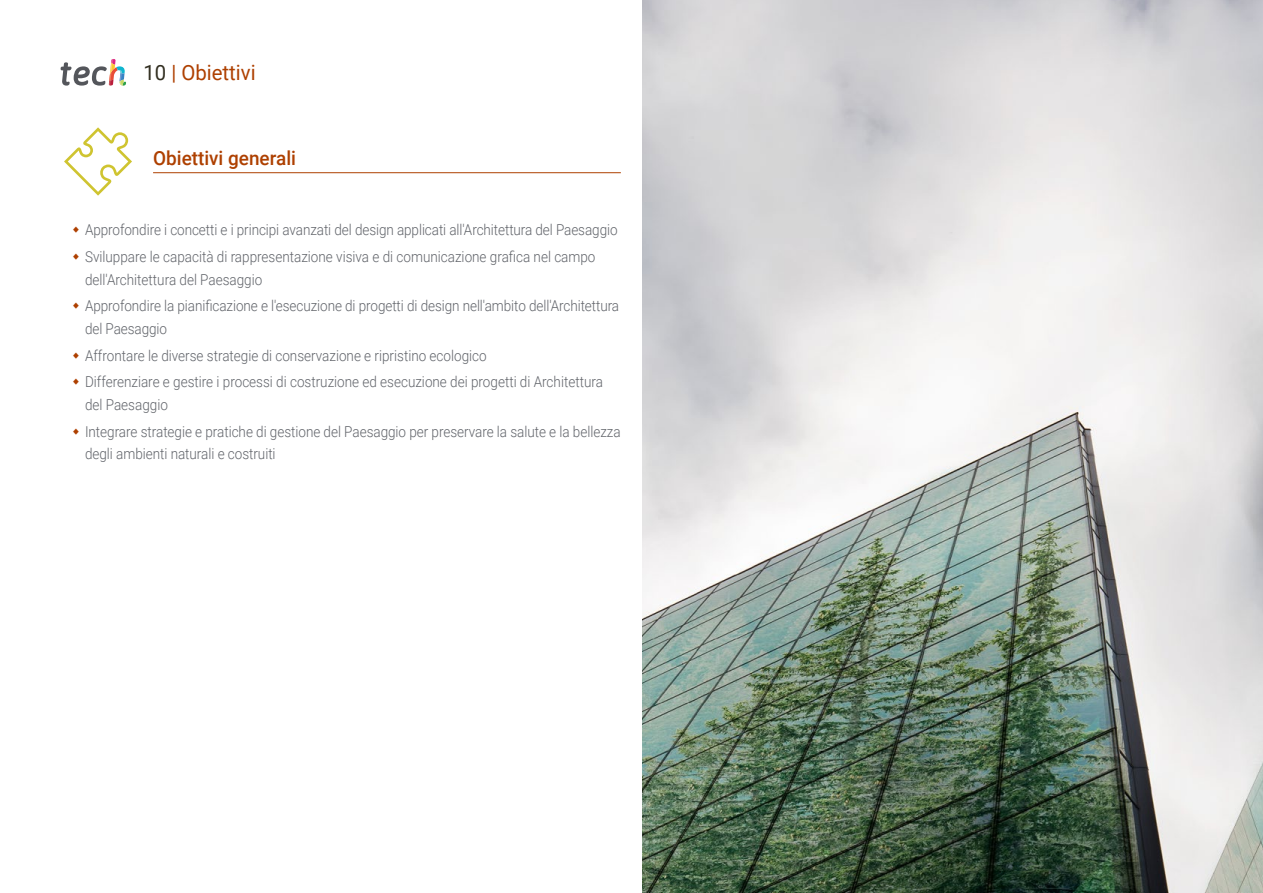
<style>
.page{position:relative;width:1263px;height:893px;background:#fff}
.page>*{position:absolute;margin:0;border:0;box-sizing:border-box;transform-origin:0 0}
.t1{font:21px "Roboto";color:#ae4000}
.t2{font:500 19.5px "Roboto";color:#ae4000}
.t3{font:300 15px/26.7px "Roboto";color:#61646a;scale:.9 1}
.s1{color:#312e20}
</style>
<div class="page">
<hr style="left:153px;top:172px;width:468px;height:1px;background:#ae4000">
<svg style="left:64px;top:127px;width:68px;height:69px"></svg>
<img style="left:642px;top:0;width:621px;height:893px">
<svg style="left:61px;top:59px;width:65px;height:27px"></svg>
<h1 class="t1" style="left:144px;top:57px;width:114px"><span class="s1">10</span> | Obiettivi</h1>
<h2 class="t2" style="left:153px;top:144px;width:144px">Obiettivi generali</h2>
<p class="t3" style="left:85px;top:216px;width:593px">Approfondire i concetti e i principi avanzati del design applicati all'Architettura del Paesaggio<br>Sviluppare le capacità di rappresentazione visiva e di comunicazione grafica nel campo</p>
<p class="t3" style="left:85px;top:265px;width:595px">dell'Architettura del Paesaggio<br>Approfondire la pianificazione e l'esecuzione di progetti di design nell'ambito dell'Architettura</p>
<p class="t3" style="left:85px;top:315px;width:577px">del Paesaggio<br>Affrontare le diverse strategie di conservazione e ripristino ecologico<br>Differenziare e gestire i processi di costruzione ed esecuzione dei progetti di Architettura</p>
<p class="t3" style="left:85px;top:391px;width:597px">del Paesaggio<br>Integrare strategie e pratiche di gestione del Paesaggio per preservare la salute e la bellezza</p>
<p class="t3" style="left:85px;top:440px;width:213px">degli ambienti naturali e costruiti</p>
</div>
